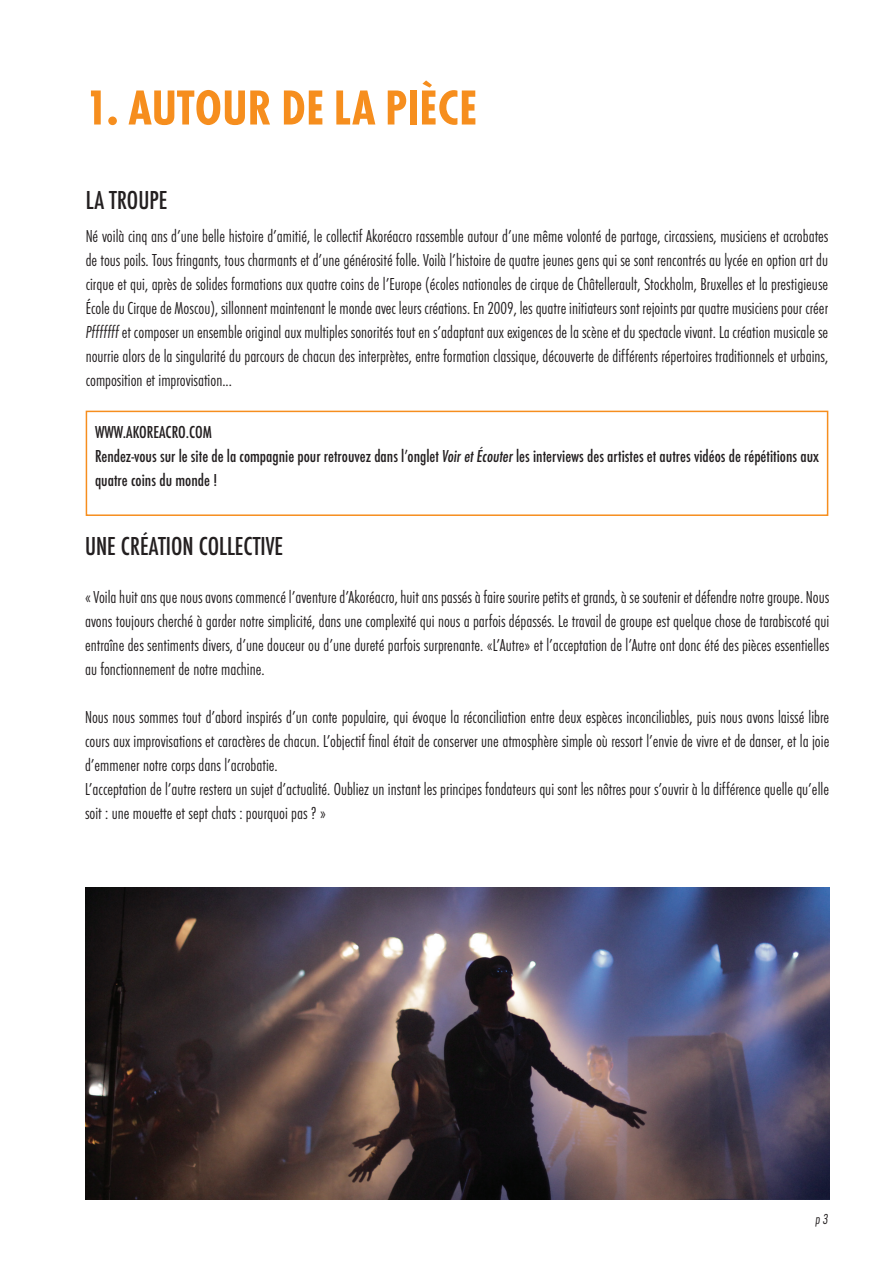
<style>
.page{position:relative;width:893px;height:1263px;background:#fff}
.page>*{position:absolute;margin:0;border:0;box-sizing:border-box;transform-origin:0 0}
.t1{font:700 condensed 51px "Futura T";color:#f68e1e}
.t2{font:500 condensed 27px "Futura T";color:#231f20}
.t3{font:300 condensed 18px/24px "Futura T";color:#231f20;text-align:justify}
.t4{font:500 condensed 18px/24px "Futura T";color:#231f20}
.t5{font:italic 300 condensed 15px "Futura T";color:#231f20}
.s1{font-style:italic}
</style>
<div class="page">
<img style="left:85px;top:887px;width:744px;height:312px">
<div style="left:86px;top:411px;width:742px;height:105px;border:2px solid #f68e1e"></div>
<h1 class="t1" style="left:86px;top:78px;width:393px">1. AUTOUR DE LA PIÈCE</h1>
<h2 class="t2" style="left:86px;top:185px;width:81px">LA TROUPE</h2>
<p class="t3" style="left:86px;top:224px;width:744px">Né voilà cinq ans d’une belle histoire d’amitié, le collectif Akoréacro rassemble autour d’une même volonté de partage, circassiens, musiciens et acrobates de tous poils. Tous fringants, tous charmants et d’une générosité folle. Voilà l’histoire de quatre jeunes gens qui se sont rencontrés au lycée en option art du cirque et qui, après de solides formations aux quatre coins de l’Europe (écoles nationales de cirque de Châtellerault, Stockholm, Bruxelles et la prestigieuse École du Cirque de Moscou), sillonnent maintenant le monde avec leurs créations. En 2009, les quatre initiateurs sont rejoints par quatre musiciens pour créer <span class="s1">Pfffffff</span> et composer un ensemble original aux multiples sonorités tout en s’adaptant aux exigences de la scène et du spectacle vivant. La création musicale se nourrie alors de la singularité du parcours de chacun des interprètes, entre formation classique, découverte de différents répertoires traditionnels et urbains, composition et improvisation...</p>
<p class="t4" style="left:95px;top:420px;width:726px">www.akoreacro .com<br>Rendez-vous sur le site de la compagnie pour retrouvez dans l’onglet <span class="s1">Voir et Écouter</span> les interviews des artistes et autres vidéos de répétitions aux quatre coins du monde !</p>
<h2 class="t2" style="left:85px;top:530px;width:197px">UNE CRÉATION COLLECTIVE</h2>
<p class="t3" style="left:85px;top:585px;width:746px">« Voila huit ans que nous avons commencé l’aventure d’Akoréacro, huit ans passés à faire sourire petits et grands, à se soutenir et défendre notre groupe. Nous avons toujours cherché à garder notre simplicité, dans une complexité qui nous a parfois dépassés. Le travail de groupe est quelque chose de tarabiscoté qui entraîne des sentiments divers, d’une douceur ou d’une dureté parfois surprenante. «L’Autre» et l’acceptation de l’Autre ont donc été des pièces essentielles au fonctionnement de notre machine.</p>
<p class="t3" style="left:85px;top:705px;width:746px;text-align:left">Nous nous sommes tout d’abord inspirés d’un conte populaire, qui évoque la réconciliation entre deux espèces inconciliables, puis nous avons laissé libre cours aux improvisations et caractères de chacun. L’objectif final était de conserver une atmosphère simple où ressort l’envie de vivre et de danser, et la joie d’emmener notre corps dans l’acrobatie.<br>L’acceptation de l’autre restera un sujet d’actualité. Oubliez un instant les principes fondateurs qui sont les nôtres pour s’ouvrir à la différence quelle qu’elle soit : une mouette et sept chats : pourquoi pas ? »</p>
<p class="t5" style="left:815px;top:1210px;width:15px">p 3</p>
</div>
